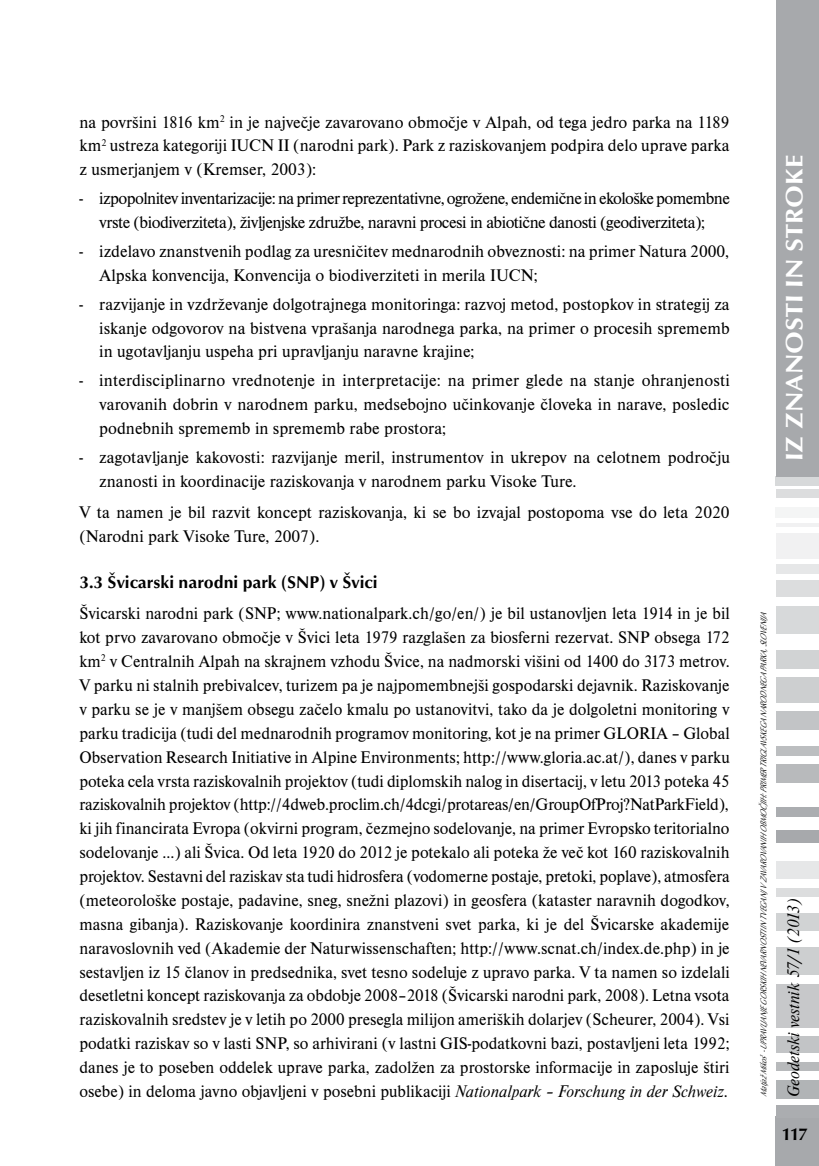
<style>
.page{position:relative;width:819px;height:1166px;background:#fff}
.page>*{position:absolute;margin:0;border:0;box-sizing:border-box;transform-origin:0 0}
.t1{font:500 24.5px "Optus TEE";color:#fff;scale:1.1 1}
.t2{font:17.5px/23.8px "Nimbus Rom DEE";color:#000;text-align:justify}
.t3{font:17.5px/23.8px "Nimbus Rom DEE";letter-spacing:-.035em;color:#000;text-align:center}
.t4{font:500 17.5px "Optus TEE";color:#000}
.t5{font:italic 17.5px "Nimbus Rom DEE";letter-spacing:-.015em;color:#000}
.t6{font:italic 8.75px "Optus TEE";color:#000;scale:.8 1}
.s1{font-style:italic}
</style>
<div class="page">
<div style="left:775px;top:1116px;width:44px;height:50px;background:#a7a9ac"></div>
<div style="left:775px;top:580px;width:44px;height:16px;background:#dcddde"></div>
<div style="left:775px;top:606px;width:44px;height:28px;background:#d7d9da"></div>
<div style="left:775px;top:650px;width:44px;height:18px;background:#d1d3d4"></div>
<div style="left:775px;top:677px;width:44px;height:26px;background:#cdcfd0"></div>
<div style="left:775px;top:712px;width:44px;height:18px;background:#c2c4c6"></div>
<div style="left:775px;top:746px;width:44px;height:9px;background:#bcbec0"></div>
<div style="left:775px;top:764px;width:44px;height:19px;background:#b8babc"></div>
<div style="left:775px;top:807px;width:44px;height:10px;background:#abadb0"></div>
<div style="left:775px;top:830px;width:44px;height:12px;background:#a7a9ac"></div>
<div style="left:775px;top:861px;width:44px;height:18px;background:#e6e7e8"></div>
<div style="left:775px;top:888px;width:44px;height:8px;background:#dcddde"></div>
<div style="left:775px;top:913px;width:44px;height:18px;background:#d1d3d4"></div>
<div style="left:775px;top:947px;width:44px;height:28px;background:#cdcfd0"></div>
<div style="left:775px;top:984px;width:44px;height:44px;background:#c7c8ca"></div>
<div style="left:775px;top:1037px;width:44px;height:16px;background:#c2c4c6"></div>
<div style="left:775px;top:1062px;width:44px;height:9px;background:#b8babc"></div>
<div style="left:775px;top:1080px;width:44px;height:18px;background:#b1b4b6"></div>
<div style="left:775px;top:1105px;width:44px;height:12px;background:#abadb0"></div>
<div style="left:775px;top:476px;width:44px;height:9px;background:#d7d9da"></div>
<div style="left:775px;top:489px;width:44px;height:9px;background:#dcddde"></div>
<div style="left:775px;top:507px;width:44px;height:11px;background:#f4f5f5"></div>
<div style="left:775px;top:533px;width:44px;height:26px;background:#f1f1f2"></div>
<div style="left:775px;top:564px;width:44px;height:9px;background:#e6e7e8"></div>
<hr style="left:775px;top:523px;width:44px;height:4px;background:#f1f1f2">
<div style="left:775px;top:0;width:44px;height:477px;background:#a7a9ac"></div>
<p class="t2" style="left:79px;top:110px;width:651px">na površini 1816 km<sup>2</sup> in je največje zavarovano območje v Alpah, od tega jedro parka na 1189 km<sup>2</sup> ustreza kategoriji IUCN II (narodni park). Park z raziskovanjem podpira delo uprave parka z usmerjanjem v (Kremser, 2003):</p>
<p class="t3" style="left:79px;top:187px;width:652px">- izpopolnitev inventarizacije: na primer reprezentativne, ogrožene, endemične in ekološke pomembne vrste (biodiverziteta), življenjske združbe, naravni procesi in abiotične danosti (geodiverziteta);</p>
<p class="t2" style="left:99px;top:239px;width:631px;text-indent:-20px">- izdelavo znanstvenih podlag za uresničitev mednarodnih obveznosti: na primer Natura 2000,<br>Alpska konvencija, Konvencija o biodiverziteti in merila IUCN;</p>
<p class="t2" style="left:99px;top:292px;width:632px;text-indent:-20px">- razvijanje in vzdrževanje dolgotrajnega monitoringa: razvoj metod, postopkov in strategij za iskanje odgovorov na bistvena vprašanja narodnega parka, na primer o procesih sprememb in ugotavljanju uspeha pri upravljanju naravne krajine;</p>
<p class="t2" style="left:99px;top:369px;width:632px;text-indent:-20px">- interdisciplinarno vrednotenje in interpretacije: na primer glede na stanje ohranjenosti varovanih dobrin v narodnem parku, medsebojno učinkovanje človeka in narave, posledic podnebnih sprememb in sprememb rabe prostora;</p>
<p class="t2" style="left:99px;top:445px;width:632px;text-indent:-20px">- zagotavljanje kakovosti: razvijanje meril, instrumentov in ukrepov na celotnem področju znanosti in koordinacije raziskovanja v narodnem parku Visoke Ture.</p>
<p class="t2" style="left:79px;top:500px;width:651px">V ta namen je bil razvit koncept raziskovanja, ki se bo izvajal postopoma vse do leta 2020 (Narodni park Visoke Ture, 2007).</p>
<p class="t4" style="left:79px;top:571px;width:299px">3.3 Švicarski narodni park (SNP) v Švici</p>
<p class="t2" style="left:79px;top:602px;width:652px">Švicarski narodni park (SNP; www.nationalpark.ch/go/en/) je bil ustanovljen leta 1914 in je bil kot prvo zavarovano območje v Švici leta 1979 razglašen za biosferni rezervat. SNP obsega 172 km<sup>2</sup> v Centralnih Alpah na skrajnem vzhodu Švice, na nadmorski višini od 1400 do 3173 metrov.<br>V parku ni stalnih prebivalcev, turizem pa je najpomembnejši gospodarski dejavnik. Raziskovanje v parku se je v manjšem obsegu začelo kmalu po ustanovitvi, tako da je dolgoletni monitoring v parku tradicija (tudi del mednarodnih programov monitoring, kot je na primer GLORIA – Global Observation Research Initiative in Alpine Environments; http://www.gloria.ac.at/), danes v parku poteka cela vrsta raziskovalnih projektov (tudi diplomskih nalog in disertacij, v letu 2013 poteka 45 raziskovalnih projektov (http://4dweb.proclim.ch/4dcgi/protareas/en/GroupOfProj?NatParkField), ki jih financirata Evropa (okvirni program, čezmejno sodelovanje, na primer Evropsko teritorialno sodelovanje …) ali Švica. Od leta 1920 do 2012 je potekalo ali poteka že več kot 160 raziskovalnih projektov. Sestavni del raziskav sta tudi hidrosfera (vodomerne postaje, pretoki, poplave), atmosfera (meteorološke postaje, padavine, sneg, snežni plazovi) in geosfera (kataster naravnih dogodkov, masna gibanja). Raziskovanje koordinira znanstveni svet parka, ki je del Švicarske akademije naravoslovnih ved (Akademie der Naturwissenschaften; http://www.scnat.ch/index.de.php) in je sestavljen iz 15 članov in predsednika, svet tesno sodeluje z upravo parka. V ta namen so izdelali desetletni koncept raziskovanja za obdobje 2008–2018 (Švicarski narodni park, 2008). Letna vsota raziskovalnih sredstev je v letih po 2000 presegla milijon ameriških dolarjev (Scheurer, 2004). Vsi podatki raziskav so v lasti SNP, so arhivirani (v lastni GIS-podatkovni bazi, postavljeni leta 1992; danes je to poseben oddelek uprave parka, zadolžen za prostorske informacije in zaposluje štiri osebe) in deloma javno objavljeni v posebni publikaciji <span class="s1">Nationalpark – Forschung in der Schweiz</span>.</p>
<p class="t6" style="left:758px;top:1097px;width:614px;rotate:-90deg">MatjažMikoš-UPRAVLJANJEGORSKIHNEVARNOSTIINTVEGANJVZAVAROVANIHOBMOČJIH:PRIMERTRIGLAVSKEGANARODNEGAPARKA,SLOVENIJA</p>
<h1 class="t1" style="left:779px;top:461px;width:280px;rotate:-90deg">IZ ZNANOSTI IN STROKE</h1>
<p class="t5" style="left:784px;top:1097px;width:200px;rotate:-90deg">Geodetski vestnik 57/1 (2013)</p>
<p class="t4" style="left:781px;top:1123px;width:28px">117</p>
</div>
